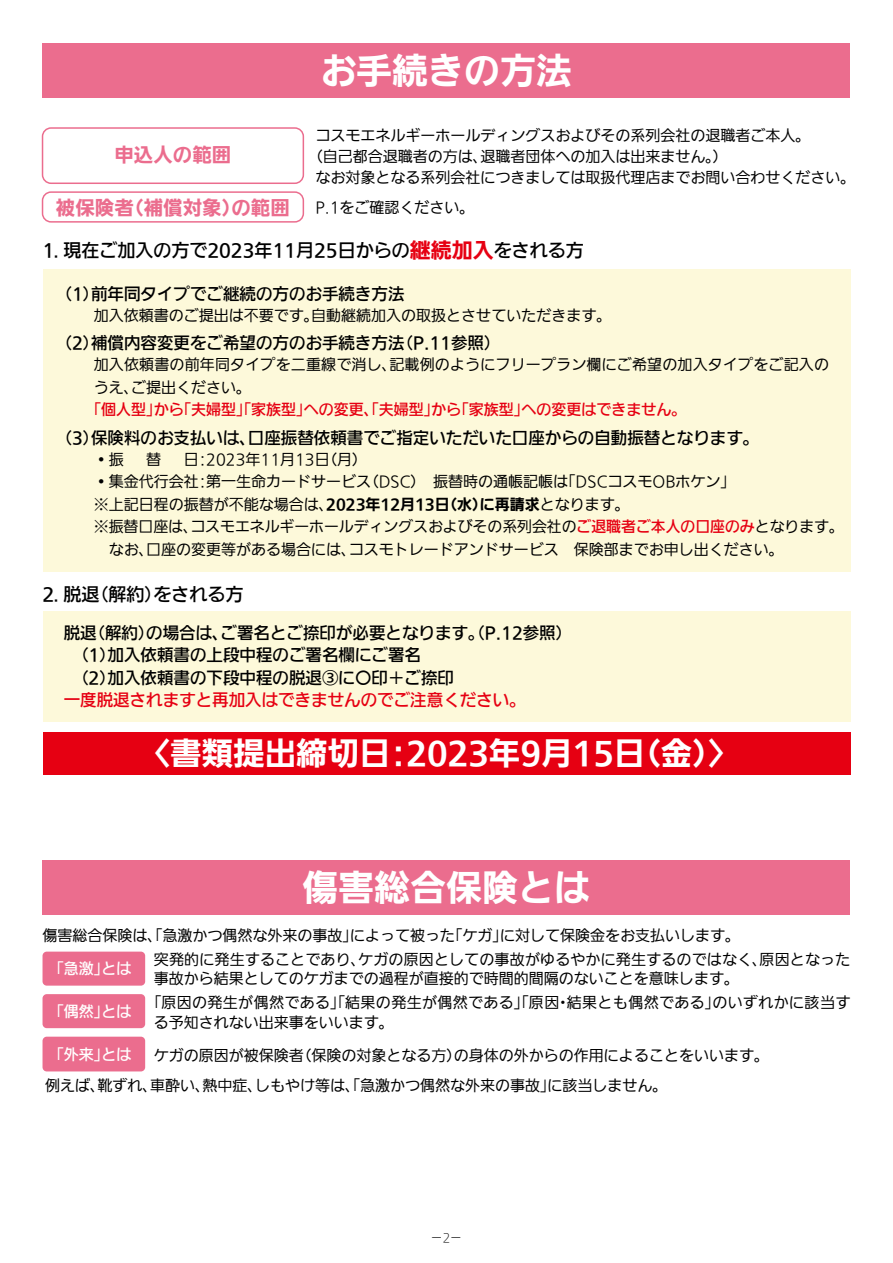
<style>
.page{position:relative;width:893px;height:1263px;background:#fff}
.page>*{position:absolute;margin:0;border:0;box-sizing:border-box;transform-origin:0 0}
.t1{font:700 36px "Iwa UD Go Dsp Pro";color:#fff}
.t2{font:700 31.5px "Iwa UD Go Dsp Pro";color:#fff}
.t3{font:700 19.5px "Iwa UD Go Dsp Pro";color:#eb6d8e}
.t4{font:500 18px "Iwa UD Go Dsp Pro";color:#000}
.t5{font:500 16.5px/22.5px "Iwa UD Go Dsp Pro";color:#000}
.t6{font:500 16.5px "Iwa UD Go Dsp Pro";color:#e60012}
.t7{font:100 15px/22.5px "Iwa UD Go Dsp Pro";color:#000}
.t8{font:100 15px/19.5px "Iwa UD Go Dsp Pro";letter-spacing:.025em;color:#000}
.t9{font:500 15px "Iwa UD Go Dsp Pro";color:#e60012}
.t10{font:500 15px "Iwa UD Go Dsp Pro";color:#fff}
.t11{font:300 11.7px "Iwa UD Go Dsp Pro";color:#000}
.s1{font-weight:700;font-size:21px;color:#e60012}
.s2{font-weight:700}
.s3{font-weight:500;color:#e60012}
</style>
<div class="page">
<div style="left:43px;top:269px;width:807px;height:303px;background:#fdf9da"></div>
<div style="left:43px;top:43px;width:807px;height:54px;background:#eb6d8e"></div>
<div style="left:43px;top:860px;width:807px;height:54px;background:#eb6d8e"></div>
<div style="left:42px;top:127px;width:262px;height:57px;border:2px solid #eb6d8e;border-radius:9px"></div>
<div style="left:42px;top:191px;width:262px;height:32px;border:2px solid #eb6d8e;border-radius:9px"></div>
<div style="left:43px;top:612px;width:807px;height:110px;background:#fdf9da"></div>
<div style="left:43px;top:732px;width:807px;height:42px;background:#e60012"></div>
<div style="left:43px;top:951px;width:102px;height:35px;background:#eb6d8e;border-radius:4px"></div>
<div style="left:43px;top:994px;width:102px;height:34px;background:#eb6d8e;border-radius:4px"></div>
<div style="left:43px;top:1037px;width:102px;height:34px;background:#eb6d8e;border-radius:4px"></div>
<h3 class="t3" style="left:114px;top:140px;width:119px">申込人の範囲</h3>
<h3 class="t3" style="left:56px;top:193px;width:235px">被保険者（補償対象）の範囲</h3>
<h1 class="t1" style="left:320px;top:44px;width:253px">お手続きの方法</h1>
<p class="t7" style="left:315px;top:125px;width:496px">コスモエネルギーホールディングスおよびその系列会社の退職者ご本人。</p>
<p class="t7" style="left:308px;top:146px;width:421px">（自己都合退職者の方は、退職者団体への加入は出来ません。）</p>
<p class="t7" style="left:315px;top:167px;width:541px">なお対象となる系列会社につきましては取扱代理店までお問い合わせください。</p>
<p class="t7" style="left:315px;top:197px;width:161px">P.1をご確認ください。</p>
<p class="t4" style="left:43px;top:237px;width:543px">1．現在ご加入の方で2023年11月25日からの<span class="s1">継続加入</span>をされる方</p>
<p class="t5" style="left:56px;top:282px;width:351px">（1）前年同タイプでご継続の方のお手続き方法</p>
<p class="t7" style="left:94px;top:305px;width:519px">加入依頼書のご提出は不要です。自動継続加入の取扱とさせていただきます。</p>
<p class="t5" style="left:56px;top:332px;width:447px">（2）補償内容変更をご希望の方のお手続き方法（P.11参照）</p>
<p class="t7" style="left:94px;top:354px;width:737px">加入依頼書の前年同タイプを二重線で消し、記載例のようにフリープラン欄にご希望の加入タイプをご記入のうえ、ご提出ください。</p>
<p class="t9" style="left:86px;top:399px;width:601px">「個人型」から「夫婦型」「家族型」への変更、「夫婦型」から「家族型」への変更はできません。</p>
<p class="t5" style="left:56px;top:426px;width:705px">（3）保険料のお支払いは、口座振替依頼書でご指定いただいた口座からの自動振替となります。</p>
<p class="t7" style="left:94px;top:449px;width:275px">•振　替　日：2023年11月13日（月）</p>
<p class="t7" style="left:94px;top:471px;width:752px">•集金代行会社：第一生命カードサービス（DSC）　振替時の通帳記帳は「DSCコスモOBホケン」<br>※上記日程の振替が不能な場合は、<span class="s2">2023年12月13日（水）に再請求</span>となります。<br>※振替口座は、コスモエネルギーホールディングスおよびその系列会社の<span class="s3">ご退職者ご本人の口座のみ</span>となります。　なお、口座の変更等がある場合には、コスモトレードアンドサービス　保険部までお申し出ください。</p>
<p class="t4" style="left:43px;top:581px;width:202px">2．脱退（解約）をされる方</p>
<p class="t5" style="left:64px;top:622px;width:510px">脱退（解約）の場合は、ご署名とご捺印が必要となります。（P.12参照）　（1）加入依頼書の上段中程のご署名欄にご署名<br>　（2）加入依頼書の下段中程の脱退③に〇印＋ご捺印</p>
<p class="t6" style="left:64px;top:688px;width:463px">一度脱退されますと再加入はできませんのでご注意ください。</p>
<h2 class="t2" style="left:139px;top:730px;width:602px">〈書類提出締切日：2023年9月15日（金）〉</h2>
<h1 class="t1" style="left:302px;top:861px;width:289px">傷害総合保険とは</h1>
<p class="t7" style="left:154px;top:924px;width:698px;line-height:23.5px;text-indent:-111px">傷害総合保険は、「急激かつ偶然な外来の事故」によって被った「ケガ」に対して保険金をお支払いします。<br>突発的に発生することであり、ケガの原因としての事故がゆるやかに発生するのではなく、原因となった</p>
<p class="t7" style="left:154px;top:968px;width:586px">事故から結果としてのケガまでの過程が直接的で時間的間隔のないことを意味します。</p>
<p class="t10" style="left:49px;top:957px;width:84px">「急激」とは</p>
<p class="t8" style="left:154px;top:994px;width:698px;text-indent:-8px">「原因の発生が偶然である」「結果の発生が偶然である」「原因・結果とも偶然である」のいずれかに該当する予知されない出来事をいいます。</p>
<p class="t10" style="left:49px;top:1000px;width:84px">「偶然」とは</p>
<p class="t7" style="left:45px;top:1040px;width:725px;line-height:30.6px;text-indent:109px">ケガの原因が被保険者（保険の対象となる方）の身体の外からの作用によることをいいます。例えば、靴ずれ、車酔い、熱中症、しもやけ等は、「急激かつ偶然な外来の事故」に該当しません。</p>
<p class="t10" style="left:49px;top:1043px;width:84px">「外来」とは</p>
<p class="t11" style="left:431px;top:1230px;width:33px">−2−</p>
</div>
